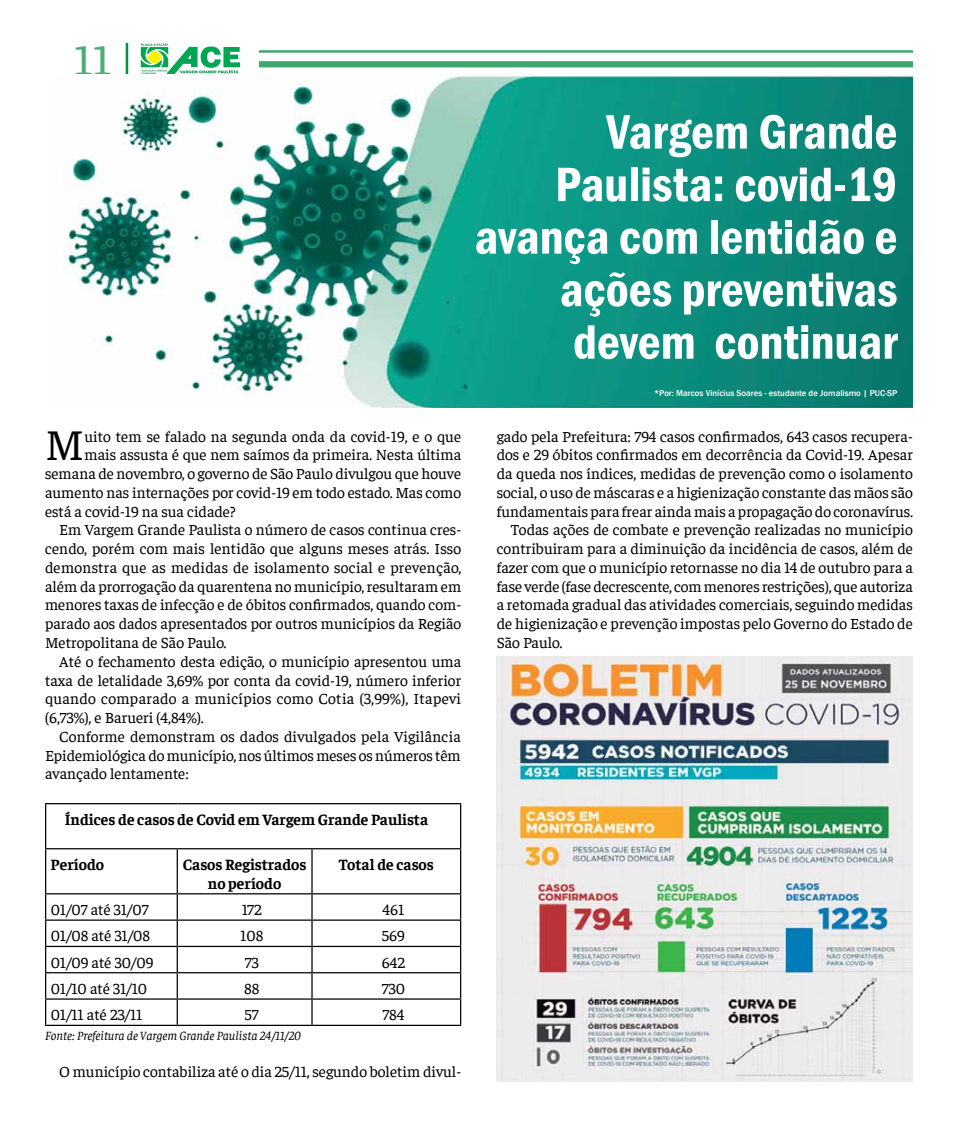
<style>
.page{position:relative;width:958px;height:1124px;background:#fff}
.page>*{position:absolute;margin:0;border:0;box-sizing:border-box;transform-origin:0 0}
.t1{font:600 condensed 50px/52.5px "Franklin Gothic";color:#fff;text-align:right}
.t2{font:44.5px "Faustina";color:#000}
.t3{font:43.75px "Faustina";color:#4fac78;scale:1.09 1}
.t4{font:15.62px "Faustina";color:#000}
.t5{font:700 15.62px/18.8px "Faustina";color:#000;text-align:center}
.t6{font:15.62px "Faustina";letter-spacing:.02em;color:#000}
.t7{font:italic 12.5px "Faustina";color:#000}
.t8{font:500 8.75px "Franklin Gothic";color:#fff}
</style>
<div class="page">
<hr style="left:126px;top:43px;width:2px;height:36px;background:#009147">
<div style="left:259px;top:61px;width:653px;height:6px;background:#3da870"></div>
<hr style="left:259px;top:50px;width:653px;height:3px;background:#3da870">
<svg style="left:141px;top:43px;width:99px;height:31px"></svg>
<hr style="left:45px;top:803px;width:132px;height:1px;background:#000">
<hr style="left:45px;top:804px;width:1px;height:44px;background:#000">
<hr style="left:177px;top:803px;width:135px;height:1px;background:#000">
<hr style="left:312px;top:803px;width:149px;height:1px;background:#000">
<hr style="left:460px;top:804px;width:1px;height:44px;background:#000">
<hr style="left:45px;top:848px;width:132px;height:1px;background:#000">
<hr style="left:45px;top:849px;width:1px;height:44px;background:#000">
<hr style="left:177px;top:848px;width:135px;height:1px;background:#000">
<hr style="left:177px;top:849px;width:1px;height:44px;background:#000">
<hr style="left:312px;top:848px;width:149px;height:1px;background:#000">
<hr style="left:311px;top:849px;width:1px;height:44px;background:#000">
<hr style="left:460px;top:849px;width:1px;height:44px;background:#000">
<hr style="left:45px;top:893px;width:132px;height:1px;background:#000">
<hr style="left:177px;top:893px;width:135px;height:1px;background:#000">
<hr style="left:312px;top:893px;width:149px;height:1px;background:#000">
<hr style="left:45px;top:919px;width:132px;height:1px;background:#000">
<hr style="left:177px;top:919px;width:135px;height:1px;background:#000">
<hr style="left:312px;top:919px;width:149px;height:1px;background:#000">
<hr style="left:45px;top:945px;width:132px;height:2px;background:#000">
<hr style="left:177px;top:945px;width:135px;height:2px;background:#000">
<hr style="left:312px;top:945px;width:149px;height:2px;background:#000">
<hr style="left:45px;top:972px;width:132px;height:1px;background:#000">
<hr style="left:177px;top:972px;width:135px;height:1px;background:#000">
<hr style="left:312px;top:972px;width:149px;height:1px;background:#000">
<hr style="left:45px;top:998px;width:132px;height:1px;background:#000">
<svg style="left:45px;top:894px;width:1px;height:130px"></svg>
<hr style="left:177px;top:998px;width:135px;height:1px;background:#000">
<svg style="left:177px;top:894px;width:1px;height:130px"></svg>
<hr style="left:312px;top:998px;width:149px;height:1px;background:#000">
<svg style="left:311px;top:894px;width:1px;height:130px"></svg>
<svg style="left:460px;top:894px;width:1px;height:130px"></svg>
<hr style="left:45px;top:1024px;width:132px;height:2px;background:#000">
<hr style="left:177px;top:1024px;width:135px;height:2px;background:#000">
<hr style="left:312px;top:1024px;width:149px;height:2px;background:#000">
<img style="left:64px;top:74px;width:848px;height:333px">
<img style="left:496px;top:656px;width:416px;height:425px">
<h3 class="t3" style="left:74px;top:30px;width:36px">11</h3>
<h2 class="t2" style="left:45px;top:415px;width:41px">M</h2>
<p class="t4" style="left:84px;top:426px;width:378px">uito tem se falado na segunda onda da covid-19, e o que</p>
<p class="t4" style="left:84px;top:444px;width:378px">mais assusta é que nem saímos da primeira. Nesta última</p>
<p class="t4" style="left:45px;top:463px;width:417px">semana de novembro, o governo de São Paulo divulgou que houve</p>
<p class="t4" style="left:45px;top:482px;width:418px">aumento nas internações por covid-19 em todo estado. Mas como</p>
<p class="t4" style="left:45px;top:501px;width:192px">está a covid-19 na sua cidade?</p>
<p class="t4" style="left:59px;top:519px;width:403px">Em Vargem Grande Paulista o número de casos continua cres-</p>
<p class="t4" style="left:45px;top:538px;width:417px">cendo, porém com mais lentidão que alguns meses atrás. Isso</p>
<p class="t4" style="left:45px;top:557px;width:418px">demonstra que as medidas de isolamento social e prevenção,</p>
<p class="t4" style="left:45px;top:576px;width:417px">além da prorrogação da quarentena no município, resultaram em</p>
<p class="t4" style="left:45px;top:594px;width:417px">menores taxas de infecção e de óbitos confirmados, quando com-</p>
<p class="t4" style="left:45px;top:613px;width:417px">parado aos dados apresentados por outros municípios da Região</p>
<p class="t4" style="left:45px;top:632px;width:183px">Metropolitana de São Paulo.</p>
<p class="t4" style="left:59px;top:651px;width:403px">Até o fechamento desta edição, o município apresentou uma</p>
<p class="t4" style="left:45px;top:669px;width:418px">taxa de letalidade 3,69% por conta da covid-19, número inferior</p>
<p class="t6" style="left:45px;top:688px;width:417px">quando comparado a municípios como Cotia (3,99%), Itapevi</p>
<p class="t4" style="left:45px;top:707px;width:160px">(6,73%), e Barueri (4,84%).</p>
<p class="t4" style="left:59px;top:726px;width:403px">Conforme demonstram os dados divulgados pela Vigilância</p>
<p class="t4" style="left:45px;top:744px;width:417px">Epidemiológica do município, nos últimos meses os números têm</p>
<p class="t4" style="left:45px;top:763px;width:145px">avançado lentamente:</p>
<p class="t5" style="left:65px;top:809px;width:365px">Índices de casos de Covid em Vargem Grande Paulista</p>
<p class="t5" style="left:51px;top:854px;width:55px">Período</p>
<p class="t5" style="left:183px;top:854px;width:125px">Casos Registrados no período</p>
<p class="t5" style="left:339px;top:854px;width:96px">Total de casos</p>
<p class="t4" style="left:51px;top:899px;width:99px">01/07 até 31/07</p>
<p class="t4" style="left:242px;top:899px;width:22px">172</p>
<p class="t4" style="left:382px;top:899px;width:23px">461</p>
<p class="t4" style="left:51px;top:925px;width:101px">01/08 até 31/08</p>
<p class="t4" style="left:240px;top:925px;width:24px">108</p>
<p class="t4" style="left:382px;top:925px;width:24px">569</p>
<p class="t4" style="left:51px;top:952px;width:104px">01/09 até 30/09</p>
<p class="t4" style="left:245px;top:952px;width:15px">73</p>
<p class="t4" style="left:382px;top:952px;width:25px">642</p>
<p class="t4" style="left:51px;top:978px;width:98px">01/10 até 31/10</p>
<p class="t4" style="left:244px;top:978px;width:17px">88</p>
<p class="t4" style="left:382px;top:978px;width:25px">730</p>
<p class="t4" style="left:51px;top:1004px;width:93px">01/11 até 23/11</p>
<p class="t4" style="left:245px;top:1004px;width:15px">57</p>
<p class="t4" style="left:382px;top:1004px;width:23px">784</p>
<p class="t7" style="left:45px;top:1027px;width:257px">Fonte: Prefeitura de Vargem Grande Paulista 24/11/20</p>
<p class="t4" style="left:59px;top:1061px;width:403px">O município contabiliza até o dia 25/11, segundo boletim divul-</p>
<h1 class="t1" style="left:474px;top:105px;width:424px">Vargem Grande<br>Paulista: covid-19 avança com lentidão e ações preventivas devem continuar</h1>
<p class="t8" style="left:654px;top:388px;width:245px">*Por: Marcos Vinícius Soares - estudante de Jornalismo | PUC-SP</p>
<p class="t4" style="left:496px;top:426px;width:417px">gado pela Prefeitura: 794 casos confirmados, 643 casos recupera-</p>
<p class="t4" style="left:496px;top:444px;width:417px">dos e 29 óbitos confirmados em decorrência da Covid-19. Apesar</p>
<p class="t4" style="left:496px;top:463px;width:418px">da queda nos índices, medidas de prevenção como o isolamento</p>
<p class="t4" style="left:496px;top:482px;width:417px">social, o uso de máscaras e a higienização constante das mãos são</p>
<p class="t4" style="left:496px;top:501px;width:418px">fundamentais para frear ainda mais a propagação do coronavírus.</p>
<p class="t4" style="left:511px;top:519px;width:403px">Todas ações de combate e prevenção realizadas no município</p>
<p class="t4" style="left:496px;top:538px;width:417px">contribuiram para a diminuição da incidência de casos, além de</p>
<p class="t4" style="left:496px;top:557px;width:417px">fazer com que o município retornasse no dia 14 de outubro para a</p>
<p class="t4" style="left:496px;top:576px;width:417px">fase verde (fase decrescente, com menores restrições), que autoriza</p>
<p class="t4" style="left:496px;top:594px;width:417px">a retomada gradual das atividades comerciais, seguindo medidas</p>
<p class="t4" style="left:496px;top:613px;width:417px">de higienização e prevenção impostas pelo Governo do Estado de</p>
<p class="t4" style="left:496px;top:632px;width:67px">São Paulo.</p>
</div>
